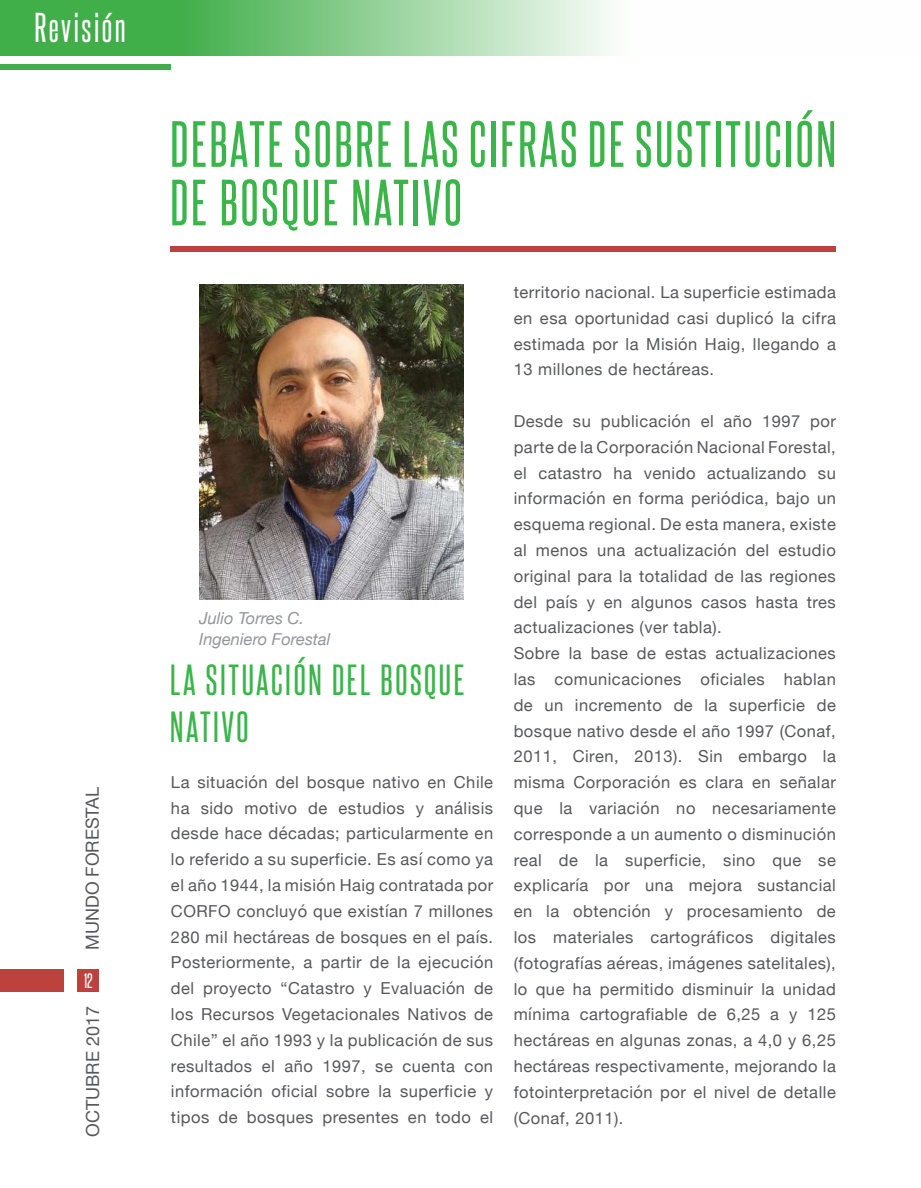
<style>
.page{position:relative;width:921px;height:1188px;background:#fff}
.page>*{position:absolute;margin:0;border:0;box-sizing:border-box;transform-origin:0 0}
.t1{font:55.5px/58.5px "Steelfish Rg";letter-spacing:.05em;color:#3ab54a}
.t2{font:37.5px/46.5px "Steelfish Rg";letter-spacing:.07em;color:#3ab54a}
.t3{font:36px "Steelfish Rg";letter-spacing:.07em;color:#fff}
.t4{font:18px "Helvetica Neue";color:#57585a}
.t5{font:18px "Steelfish Rg";color:#fff}
.t6{font:16.5px/25.8px "Helvetica Neue";letter-spacing:.03em;color:#57585a;text-align:justify}
.t7{font:italic 16.5px/21px "Helvetica Neue";color:#939598}
</style>
<div class="page">
<div style="left:170px;top:246px;width:665px;height:6px;background:#bd413d"></div>
<div style="left:0;top:969px;width:64px;height:23px;background:#bd413d"></div>
<div style="left:78px;top:970px;width:21px;height:22px;background:#bd413d"></div>
<img style="left:199px;top:284px;width:264px;height:316px">
<svg style="left:0;top:0;width:609px;height:55px;background:#7fc885"></svg>
<div style="left:0;top:65px;width:171px;height:5px;background:#40ae49"></div>
<h3 class="t3" style="left:34px;top:5px;width:93px">Revisión</h3>
<p class="t4" style="left:79px;top:950px;width:164px;rotate:-90deg">MUNDO FORESTAL</p>
<p class="t5" style="left:84px;top:970px;width:10px">12</p>
<p class="t4" style="left:80px;top:1137px;width:132px;rotate:-90deg">OCTUBRE 2017</p>
<h1 class="t1" style="left:170px;top:113px;width:667px">DEBATE SOBRE LAS CIFRAS DE SUSTITUCIÓN<br>DE BOSQUE NATIVO</h1>
<p class="t7" style="left:199px;top:609px;width:133px">Julio Torres C.<br>Ingeniero Forestal</p>
<h2 class="t2" style="left:170px;top:656px;width:295px">LA SITUACIÓN DEL BOSQUE<br>NATIVO</h2>
<p class="t6" style="left:171px;top:770px;width:323px">La situación del bosque nativo en Chile ha sido motivo de estudios y análisis desde hace décadas; particularmente en lo referido a su superficie. Es así como ya el año 1944, la misión Haig contratada por CORFO concluyó que existían 7 millones 280 mil hectáreas de bosques en el país.<br>Posteriormente, a partir de la ejecución del proyecto “Catastro y Evaluación de los Recursos Vegetacionales Nativos de Chile” el año 1993 y la publicación de sus resultados el año 1997, se cuenta con información oficial sobre la superficie y tipos de bosques presentes en todo el</p>
<p class="t6" style="left:513px;top:280px;width:323px">territorio nacional. La superficie estimada en esa oportunidad casi duplicó la cifra estimada por la Misión Haig, llegando a 13 millones de hectáreas.</p>
<p class="t6" style="left:513px;top:409px;width:323px;text-align:left">Desde su publicación el año 1997 por parte de la Corporación Nacional Forestal, el catastro ha venido actualizando su información en forma periódica, bajo un esquema regional. De esta manera, existe al menos una actualización del estudio original para la totalidad de las regiones del país y en algunos casos hasta tres actualizaciones (ver tabla).<br>Sobre la base de estas actualizaciones las comunicaciones oficiales hablan de un incremento de la superficie de bosque nativo desde el año 1997 (Conaf, 2011, Ciren, 2013). Sin embargo la misma Corporación es clara en señalar que la variación no necesariamente corresponde a un aumento o disminución real de la superficie, sino que se explicaría por una mejora sustancial en la obtención y procesamiento de los materiales cartográficos digitales (fotografías aéreas, imágenes satelitales), lo que ha permitido disminuir la unidad mínima cartografiable de 6,25 a y 125 hectáreas en algunas zonas, a 4,0 y 6,25 hectáreas respectivamente, mejorando la fotointerpretación por el nivel de detalle (Conaf, 2011).</p>
</div>
